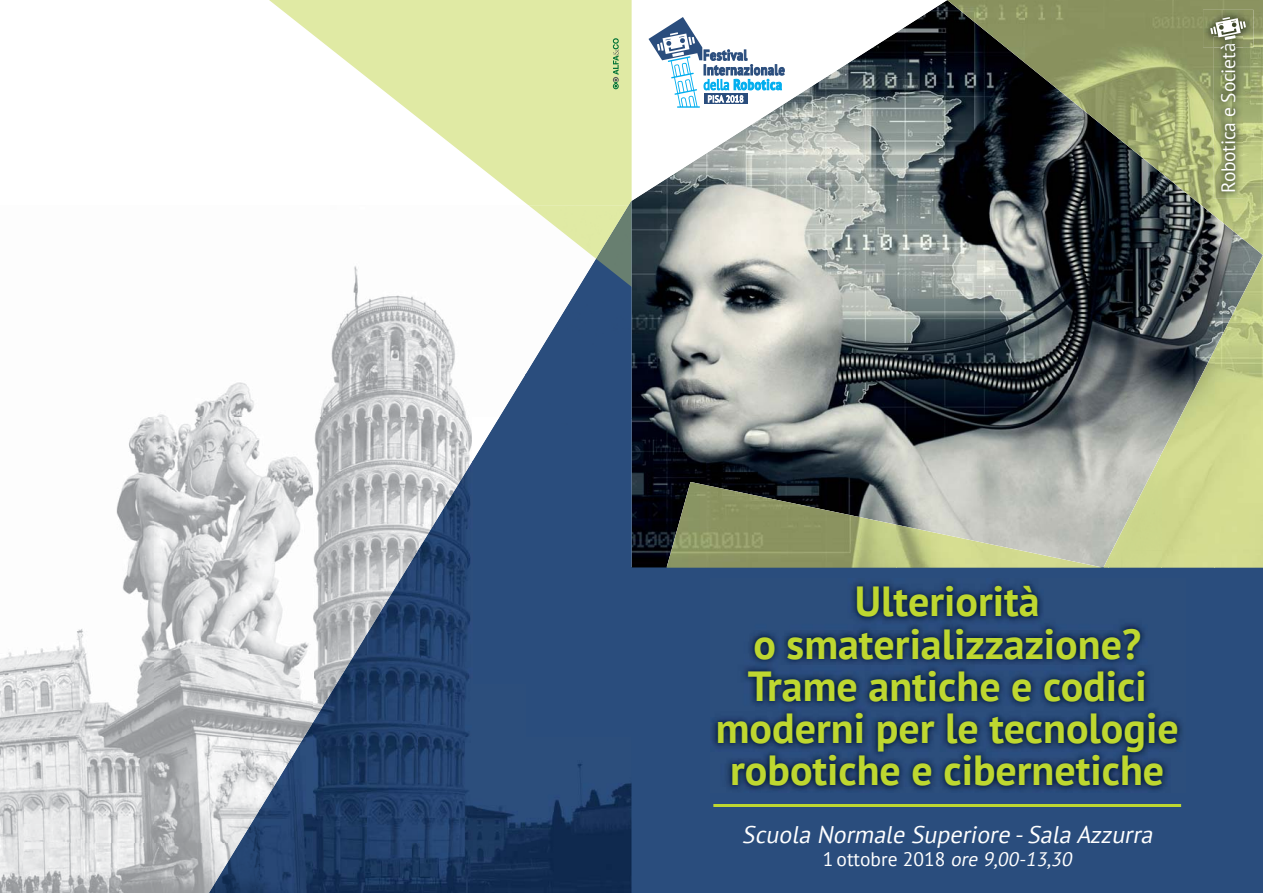
<style>
.page{position:relative;width:1263px;height:893px;background:#fff}
.page>*{position:absolute;margin:0;border:0;box-sizing:border-box;transform-origin:0 0}
.t1{font:700 42px/42px "PT Sans";color:#bed730;text-align:center}
.t2{font:italic 24px "PT Sans";color:#fff}
.t3{font:italic 19.5px "PT Sans";color:#fff}
.t4{font:19.5px "PT Sans";letter-spacing:-.01em;color:#fff}
.s1{font-style:normal}
</style>
<div class="page">
<div style="left:631px;top:568px;width:632px;height:325px;background:#2a4d7d"></div>
<img style="left:712px;top:582px;width:470px;height:208px">
<img style="left:631px;top:0;width:632px;height:568px">
<img style="left:1214px;top:48px;width:29px;height:151px">
<img style="left:1221px;top:48px;width:14px;height:143px">
<img style="left:1203px;top:10px;width:50px;height:38px">
<svg style="left:1210px;top:17px;width:36px;height:23px"></svg>
<svg style="left:269px;top:0;width:362px;height:205px;fill:#e0eaa4"></svg>
<img style="left:352px;top:266px;width:84px;height:45px">
<img style="left:147px;top:311px;width:319px;height:107px">
<img style="left:116px;top:418px;width:356px;height:106px">
<img style="left:0;top:524px;width:313px;height:320px">
<img style="left:313px;top:524px;width:106px;height:107px">
<img style="left:0;top:844px;width:207px;height:49px">
<img style="left:525px;top:259px;width:106px;height:634px">
<img style="left:472px;top:375px;width:53px;height:518px">
<img style="left:419px;top:460px;width:53px;height:433px">
<img style="left:366px;top:525px;width:53px;height:368px">
<img style="left:313px;top:631px;width:53px;height:262px">
<img style="left:259px;top:722px;width:54px;height:171px">
<img style="left:207px;top:809px;width:53px;height:84px">
<img style="left:528px;top:205px;width:68px;height:54px">
<img style="left:596px;top:205px;width:35px;height:82px">
<svg style="left:613px;top:38px;width:6px;height:51px"></svg>
<svg style="left:648px;top:17px;width:136px;height:91px"></svg>
<hr style="left:713px;top:804px;width:468px;height:3px;background:#bed730">
<p class="t4" style="left:1218px;top:193px;width:151px;rotate:-90deg">Robotica e Società</p>
<p class="t1" style="left:716px;top:582px;width:464px">Ulteriorità<br>o smaterializzazione?<br>Trame antiche e codici moderni per le tecnologie robotiche e cibernetiche</p>
<p class="t2" style="left:742px;top:821px;width:417px">Scuola Normale Superiore -Sala Azzurra</p>
<p class="t3" style="left:823px;top:849px;width:254px"><span class="s1">1 otto b re 2 0 1 8</span> ore 9,00-13,30</p>
</div>
